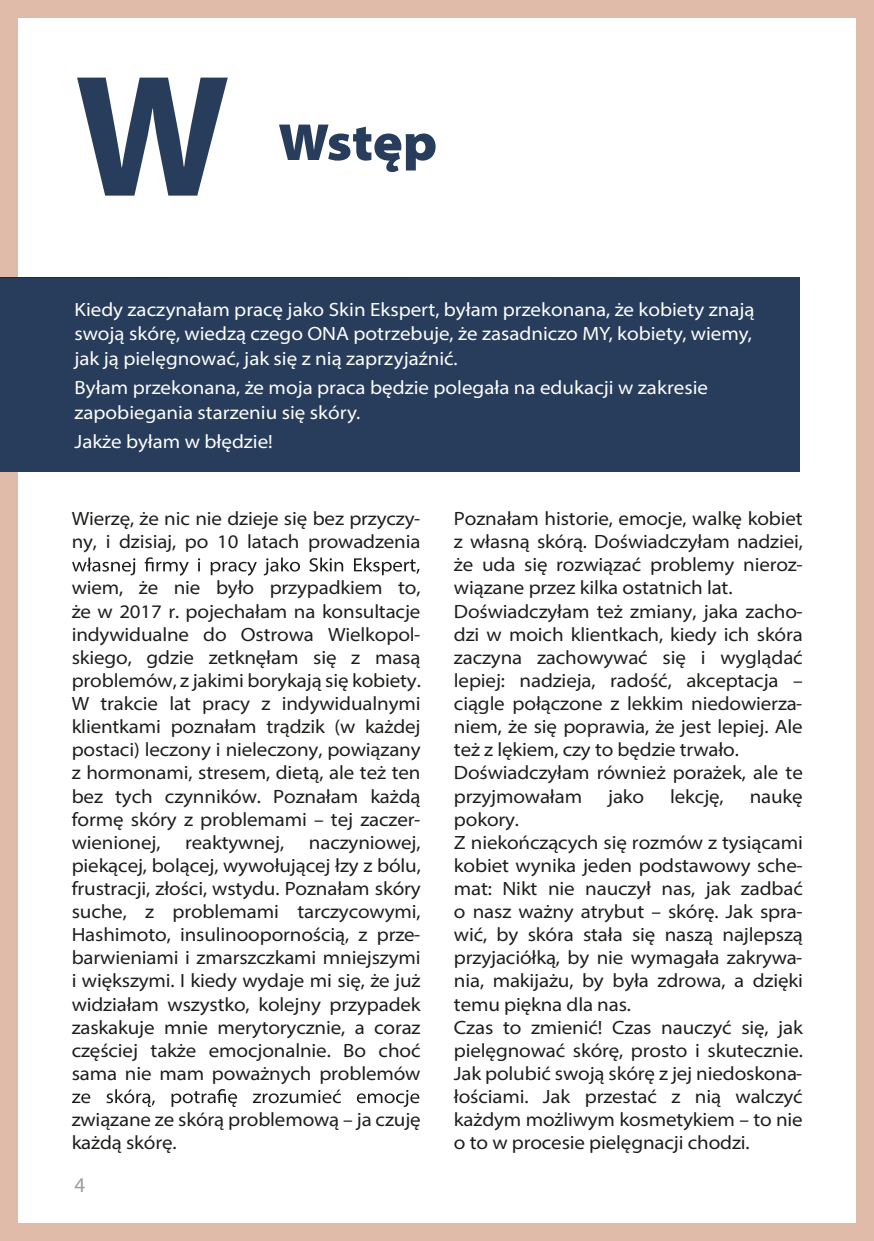
<style>
.page{position:relative;width:874px;height:1241px;background:#fff}
.page>*{position:absolute;margin:0;border:0;box-sizing:border-box;transform-origin:0 0}
.t1{font:700 175px "Myriad Pro";color:#283d5b}
.t2{font:900 semi-expanded 52.5px "Myriad Pro";letter-spacing:-.005em;color:#283d5b}
.t3{font:21px "Myriad Pro";color:#9d9d9c}
.t4{font:semi-expanded 19.25px/23.1px "Myriad Pro";letter-spacing:-.005em;color:#1d1d1b}
.t5{font:semi-expanded 19.25px/24.5px "Myriad Pro";color:#fff}
</style>
<div class="page">
<div style="left:0;top:0;width:17px;height:1240px;background:#e1bbaa"></div>
<div style="left:856px;top:0;width:17px;height:1240px;background:#e1bbaa"></div>
<div style="left:0;top:0;width:873px;height:17px;background:#e1bbaa"></div>
<div style="left:0;top:1223px;width:873px;height:17px;background:#e1bbaa"></div>
<div style="left:0;top:278px;width:799px;height:193px;background:#283d5b"></div>
<svg style="left:72px;top:557px;width:347px;height:18px"></svg>
<svg style="left:72px;top:1089px;width:347px;height:17px"></svg>
<h1 class="t1" style="left:74px;top:22px;width:157px">W</h1>
<h2 class="t2" style="left:278px;top:107px;width:161px">Wstęp</h2>
<p class="t5" style="left:74px;top:296px;width:681px">Kiedy zaczynałam pracę jako Skin Ekspert, byłam przekonana, że kobiety znają swoją skórę, wiedzą czego ONA potrzebuje, że zasadniczo MY, kobiety, wiemy, jak ją pielęgnować, jak się z nią zaprzyjaźnić.</p>
<p class="t5" style="left:74px;top:375px;width:634px">Byłam przekonana, że moja praca będzie polegała na edukacji w zakresie zapobiegania starzeniu się skóry.</p>
<p class="t5" style="left:74px;top:429px;width:200px">Jakże byłam w błędzie!</p>
<p class="t4" style="left:72px;top:506px;width:350px">Wierzę, że nic nie dzieje się bez przyczy&shy;ny, i dzisiaj, po 10 latach prowadzenia</p>
<p class="t4" style="left:72px;top:576px;width:350px;text-align:justify">wiem, że nie było przypadkiem to, że w 2017 r. pojechałam na konsultacje indywidualne do Ostrowa Wielkopol&shy;skiego, gdzie zetknęłam się z masą problemów, z jakimi borykają się kobiety.<br>W trakcie lat pracy z indywidualnymi klientkami poznałam trądzik (w każdej postaci) leczony i nieleczony, powiązany z hormonami, stresem, dietą, ale też ten bez tych czynników. Poznałam każdą formę skóry z problemami – tej zaczer&shy;wienionej,</p>
<p class="t4" style="left:185px;top:830px;width:101px">reaktywnej,</p>
<p class="t4" style="left:72px;top:830px;width:350px;text-align:justify;text-indent:237px">naczyniowej, piekącej, bolącej, wywołującej łzy z bólu, frustracji, złości, wstydu. Poznałam skóry suche, z problemami tarczycowymi, Hashimoto, insulinoopornością, z prze&shy;barwieniami i zmarszczkami mniejszymi i większymi. I kiedy wydaje mi się, że już widziałam wszystko, kolejny przypadek zaskakuje mnie merytorycznie, a coraz częściej także emocjonalnie. Bo choć sama nie mam poważnych problemów</p>
<p class="t4" style="left:72px;top:1107px;width:350px">związane ze skórą problemową – ja czuję każdą skórę.</p>
<p class="t3" style="left:74px;top:1171px;width:12px">4</p>
<p class="t4" style="left:453px;top:506px;width:350px">Poznałam historie, emocje, walkę kobiet z własną skórą. Doświadczyłam nadziei, że uda się rozwiązać problemy nieroz&shy;wiązane przez kilka ostatnich lat.<br>Doświadczyłam też zmiany, jaka zacho&shy;dzi w moich klientkach, kiedy ich skóra zaczyna zachowywać się i wyglądać lepiej: nadzieja, radość, akceptacja – ciągle połączone z lekkim niedowierza&shy;niem, że się poprawia, że jest lepiej. Ale też z lękiem, czy to będzie trwało.<br>Doświadczyłam również porażek, ale te przyjmowałam</p>
<p class="t4" style="left:607px;top:784px;width:38px">jako</p>
<p class="t4" style="left:670px;top:784px;width:55px">lekcję,</p>
<p class="t4" style="left:749px;top:784px;width:55px">naukę</p>
<p class="t4" style="left:453px;top:807px;width:350px">pokory.<br>Z niekończących się rozmów z tysiącami kobiet wynika jeden podstawowy sche&shy;mat: Nikt nie nauczył nas, jak zadbać o nasz ważny atrybut – skórę. Jak spra&shy;wić, by skóra stała się naszą najlepszą przyjaciółką, by nie wymagała zakrywa&shy;nia, makijażu, by była zdrowa, a dzięki temu piękna dla nas.<br>Czas to zmienić! Czas nauczyć się, jak pielęgnować skórę, prosto i skutecznie.<br>Jak polubić swoją skórę z jej niedoskona&shy;łościami. Jak przestać z nią walczyć każdym możliwym kosmetykiem – to nie o to w procesie pielęgnacji chodzi.</p>
</div>
